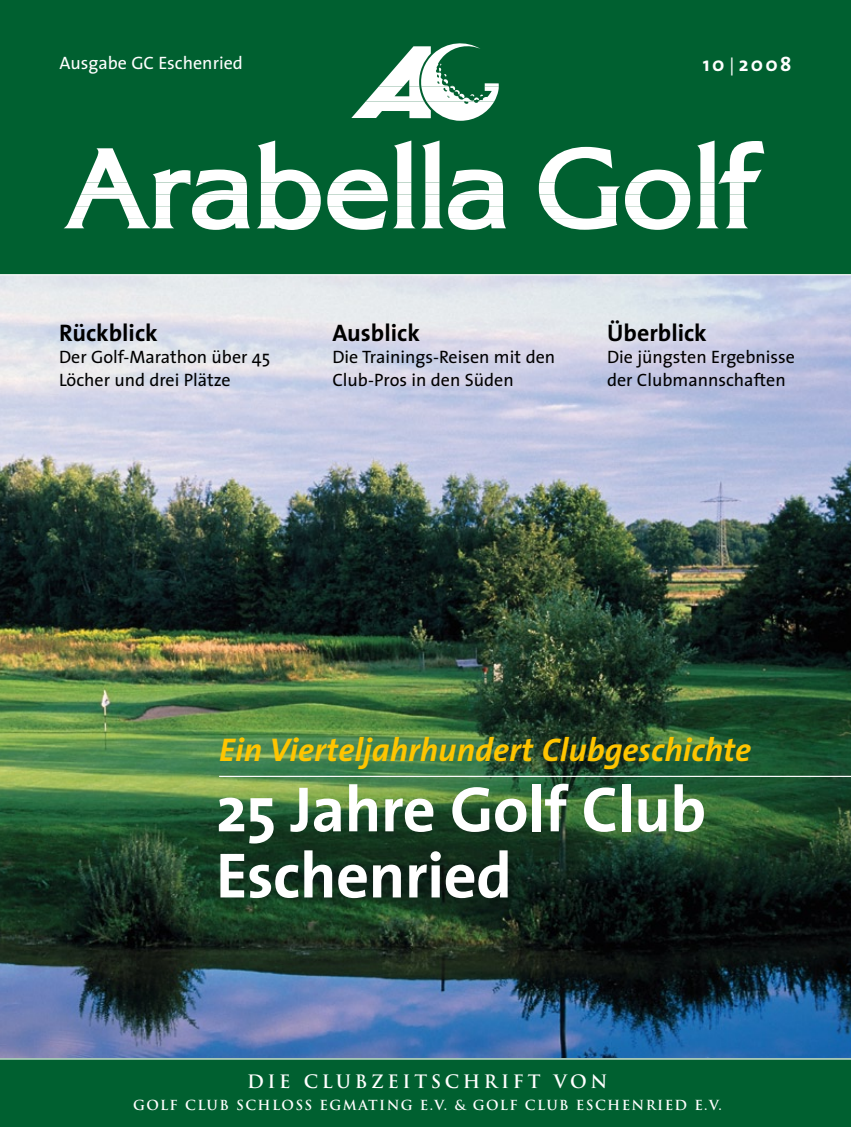
<style>
.page{position:relative;width:851px;height:1127px;background:#fff}
.page>*{position:absolute;margin:0;border:0;box-sizing:border-box;transform-origin:0 0}
.t1{font:700 64.5px/66.2px "The Sans";letter-spacing:-.01em;color:#fff}
.t2{font:italic 700 33px "The Sans";color:#ffc500}
.t3{font:700 24px "The Sans";color:#000}
.t4{font:700 20.25px "The Sans";letter-spacing:.11em;color:#fff}
.t5{font:18px/22.5px "The Sans";color:#000}
.t6{font:700 18px "Trajan";letter-spacing:.2em;color:#fff}
.t7{font:18px "The Sans";color:#fff}
.t8{font:700 13.5px "Trajan";letter-spacing:.1em;color:#fff}
.s1{font-weight:400;font-size:18px}
</style>
<div class="page">
<img style="left:0;top:275px;width:850px;height:783px">
<div style="left:0;top:0;width:850px;height:275px;background:#006030"></div>
<svg style="left:64px;top:140px;width:700px;height:90px"></svg>
<svg style="left:351px;top:43px;width:147px;height:78px"></svg>
<div style="left:0;top:1059px;width:850px;height:68px;background:#006030"></div>
<hr style="left:0;top:274px;width:850px;height:1px;background:#fff">
<hr style="left:219px;top:776px;width:631px;height:1px;background:#fff">
<p class="t7" style="left:60px;top:48px;width:185px">Ausgabe GC Eschenried</p>
<p class="t4" style="left:702px;top:47px;width:90px">10 <span class="s1">|</span> 2008</p>
<h3 class="t3" style="left:59px;top:312px;width:100px">Rückblick</h3>
<p class="t5" style="left:59px;top:345px;width:212px">Der Golf-Marathon über 45<br>Löcher und drei Plätze</p>
<h3 class="t3" style="left:332px;top:312px;width:89px">Ausblick</h3>
<p class="t5" style="left:332px;top:345px;width:224px">Die Trainings-Reisen mit den<br>Club-Pros in den Süden</p>
<h3 class="t3" style="left:607px;top:312px;width:101px">Überblick</h3>
<p class="t5" style="left:607px;top:345px;width:189px">Die jüngsten Ergebnisse der Clubmannschaften</p>
<h2 class="t2" style="left:219px;top:722px;width:533px">Ein Vierteljahrhundert Clubgeschichte</h2>
<h1 class="t1" style="left:216px;top:775px;width:491px">25 Jahre Golf Club<br>Eschenried</h1>
<p class="t6" style="left:247px;top:1070px;width:362px">DIE CLUBZEITSCHRIFT VON</p>
<p class="t8" style="left:133px;top:1096px;width:590px">GOLF CLUB SCHLOSS EGMATING E.V. &amp; GOLF CLUB ESCHENRIED E.V.</p>
</div>
